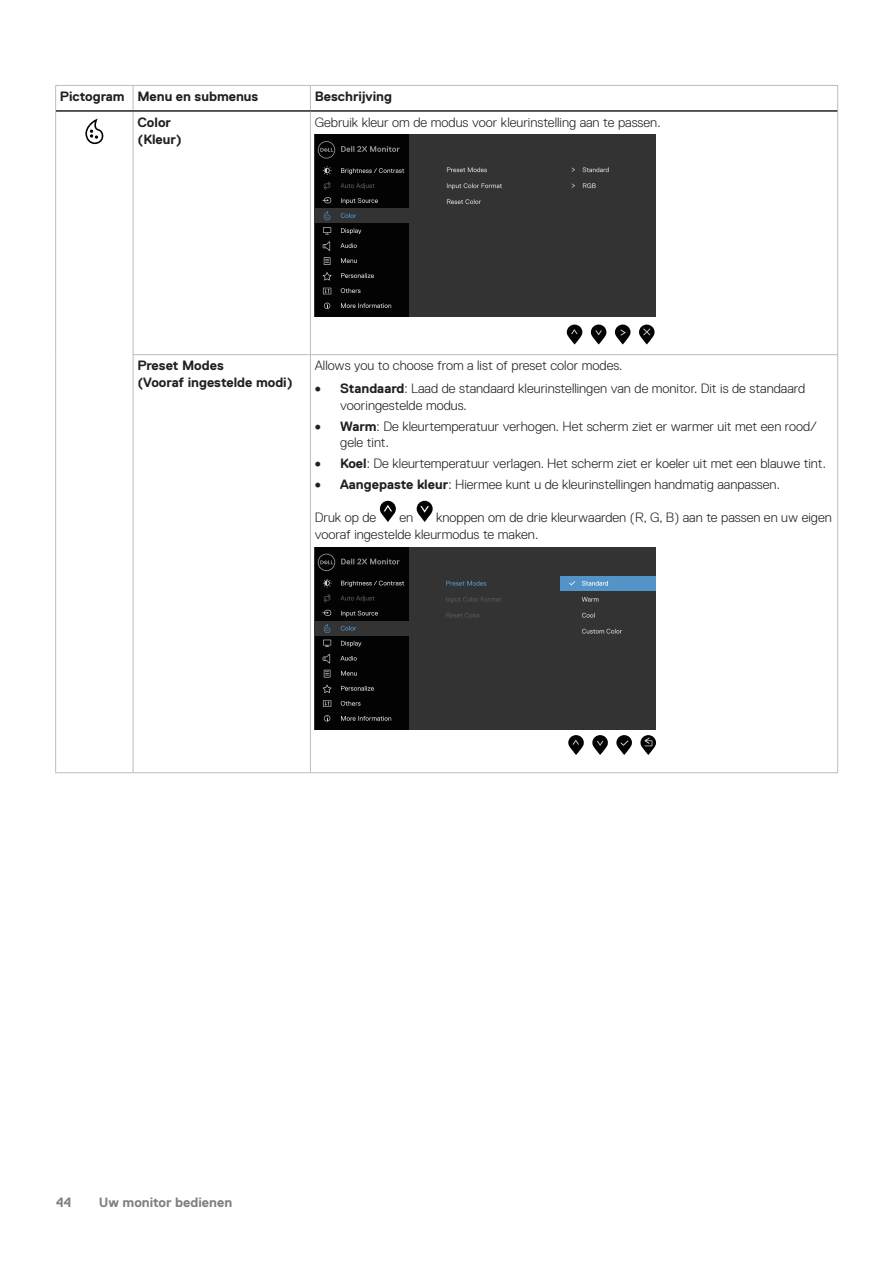
<style>
.page{position:relative;width:893px;height:1263px;background:#fff}
.page>*{position:absolute;margin:0;border:0;box-sizing:border-box;transform-origin:0 0}
.d_Table_Bullet{font:300 13.5px/16.5px "Dell Replica";color:#231f20}
.d_Table_Paragraph_icon{font:300 13.5px/16.5px "Dell Replica";color:#231f20}
.d_Table_Paragraph{font:300 13.5px "Dell Replica";color:#231f20}
.d_Table_Head{font:700 13.5px "Dell Replica";color:#231f20}
.t1{font:700 13.5px "Dell Replica";color:#808080}
.s1{font-weight:700}
</style>
<div class="page">
<hr style="left:55px;top:111px;width:1px;height:244px;background:#bcbdc0">
<hr style="left:55px;top:355px;width:1px;height:417px;background:#bcbdc0">
<hr style="left:133px;top:112px;width:1px;height:242px;background:#bcbdc0">
<hr style="left:310px;top:112px;width:1px;height:242px;background:#bcbdc0">
<hr style="left:837px;top:111px;width:1px;height:243px;background:#bcbdc0">
<hr style="left:133px;top:354px;width:177px;height:1px;background:#bcbdc0">
<hr style="left:133px;top:355px;width:1px;height:417px;background:#bcbdc0">
<hr style="left:310px;top:354px;width:528px;height:1px;background:#bcbdc0">
<hr style="left:310px;top:355px;width:1px;height:417px;background:#bcbdc0">
<hr style="left:837px;top:355px;width:1px;height:417px;background:#bcbdc0">
<hr style="left:55px;top:772px;width:78px;height:1px;background:#bcbdc0">
<hr style="left:133px;top:772px;width:177px;height:1px;background:#bcbdc0">
<hr style="left:310px;top:772px;width:528px;height:1px;background:#bcbdc0">
<hr style="left:55px;top:85px;width:78px;height:1px;background:#bcbdc0">
<svg style="left:55px;top:86px;width:1px;height:25px"></svg>
<hr style="left:133px;top:85px;width:177px;height:1px;background:#bcbdc0">
<svg style="left:133px;top:86px;width:1px;height:24px"></svg>
<hr style="left:310px;top:85px;width:528px;height:1px;background:#bcbdc0">
<svg style="left:310px;top:86px;width:1px;height:24px"></svg>
<svg style="left:837px;top:86px;width:1px;height:25px"></svg>
<hr style="left:56px;top:110px;width:77px;height:2px;background:#231f20">
<hr style="left:133px;top:110px;width:177px;height:2px;background:#231f20">
<hr style="left:310px;top:110px;width:527px;height:2px;background:#231f20">
<svg style="left:85px;top:119px;width:18px;height:25px"></svg>
<img style="left:315px;top:316px;width:341px;height:19px">
<svg style="left:615px;top:325px;width:15px;height:20px"></svg>
<svg style="left:639px;top:325px;width:16px;height:20px"></svg>
<svg style="left:591px;top:325px;width:15px;height:20px"></svg>
<svg style="left:567px;top:325px;width:15px;height:20px"></svg>
<div style="left:315px;top:134px;width:341px;height:182px;background:#333334"></div>
<div style="left:315px;top:134px;width:93px;height:182px;background:#030303"></div>
<div style="left:315px;top:208px;width:94px;height:15px;background:#333334"></div>
<svg style="left:318px;top:141px;width:17px;height:18px"></svg>
<svg style="left:323px;top:166px;width:9px;height:9px"></svg>
<svg style="left:323px;top:182px;width:8px;height:8px"></svg>
<svg style="left:324px;top:211px;width:6px;height:9px"></svg>
<svg style="left:323px;top:227px;width:8px;height:7px"></svg>
<svg style="left:324px;top:257px;width:6px;height:8px"></svg>
<svg style="left:323px;top:272px;width:8px;height:8px"></svg>
<svg style="left:323px;top:288px;width:8px;height:6px"></svg>
<svg style="left:322px;top:197px;width:9px;height:6px"></svg>
<svg style="left:323px;top:241px;width:7px;height:10px"></svg>
<svg style="left:341px;top:146px;width:59px;height:6px"></svg>
<svg style="left:341px;top:168px;width:63px;height:6px"></svg>
<svg style="left:341px;top:183px;width:33px;height:6px"></svg>
<svg style="left:341px;top:198px;width:37px;height:6px"></svg>
<svg style="left:341px;top:213px;width:15px;height:5px"></svg>
<svg style="left:341px;top:228px;width:20px;height:6px"></svg>
<svg style="left:341px;top:258px;width:16px;height:5px"></svg>
<svg style="left:341px;top:243px;width:16px;height:5px"></svg>
<svg style="left:341px;top:273px;width:33px;height:5px"></svg>
<svg style="left:341px;top:288px;width:20px;height:5px"></svg>
<svg style="left:341px;top:303px;width:50px;height:5px"></svg>
<svg style="left:324px;top:303px;width:6px;height:6px"></svg>
<svg style="left:447px;top:167px;width:40px;height:5px"></svg>
<svg style="left:447px;top:183px;width:55px;height:6px"></svg>
<svg style="left:447px;top:199px;width:34px;height:5px"></svg>
<svg style="left:583px;top:167px;width:26px;height:5px"></svg>
<svg style="left:583px;top:183px;width:13px;height:5px"></svg>
<svg style="left:380px;top:501px;width:16px;height:21px"></svg>
<div style="left:417px;top:501px;width:16px;height:16px;background:#030303;border-radius:50%"></div>
<svg style="left:419px;top:506px;width:12px;height:16px"></svg>
<img style="left:315px;top:729px;width:341px;height:1px">
<div style="left:315px;top:547px;width:341px;height:182px;background:#333334"></div>
<div style="left:315px;top:547px;width:93px;height:182px;background:#030303"></div>
<div style="left:315px;top:621px;width:94px;height:14px;background:#333334"></div>
<svg style="left:318px;top:554px;width:17px;height:17px"></svg>
<svg style="left:323px;top:579px;width:9px;height:9px"></svg>
<svg style="left:323px;top:594px;width:8px;height:8px"></svg>
<svg style="left:324px;top:624px;width:6px;height:9px"></svg>
<svg style="left:323px;top:640px;width:8px;height:7px"></svg>
<svg style="left:324px;top:670px;width:6px;height:7px"></svg>
<svg style="left:323px;top:685px;width:8px;height:8px"></svg>
<svg style="left:323px;top:700px;width:8px;height:7px"></svg>
<svg style="left:322px;top:610px;width:9px;height:6px"></svg>
<svg style="left:323px;top:654px;width:7px;height:9px"></svg>
<svg style="left:341px;top:558px;width:59px;height:6px"></svg>
<svg style="left:341px;top:581px;width:63px;height:6px"></svg>
<svg style="left:341px;top:596px;width:33px;height:6px"></svg>
<svg style="left:341px;top:611px;width:37px;height:6px"></svg>
<svg style="left:341px;top:626px;width:15px;height:5px"></svg>
<svg style="left:341px;top:641px;width:20px;height:6px"></svg>
<svg style="left:341px;top:671px;width:16px;height:5px"></svg>
<svg style="left:341px;top:656px;width:16px;height:5px"></svg>
<svg style="left:341px;top:686px;width:33px;height:5px"></svg>
<svg style="left:341px;top:701px;width:20px;height:5px"></svg>
<svg style="left:341px;top:716px;width:50px;height:5px"></svg>
<svg style="left:324px;top:715px;width:6px;height:6px"></svg>
<div style="left:560px;top:576px;width:96px;height:14px;background:#5493c7"></div>
<svg style="left:446px;top:581px;width:40px;height:5px"></svg>
<svg style="left:446px;top:597px;width:55px;height:6px"></svg>
<svg style="left:446px;top:613px;width:34px;height:5px"></svg>
<svg style="left:582px;top:581px;width:26px;height:5px"></svg>
<svg style="left:582px;top:597px;width:17px;height:5px"></svg>
<svg style="left:582px;top:613px;width:13px;height:5px"></svg>
<svg style="left:582px;top:629px;width:40px;height:5px"></svg>
<svg style="left:640px;top:735px;width:16px;height:20px"></svg>
<svg style="left:592px;top:735px;width:16px;height:20px"></svg>
<svg style="left:568px;top:735px;width:16px;height:20px"></svg>
<svg style="left:616px;top:735px;width:16px;height:20px"></svg>
<p class="d_Table_Head" style="left:60px;top:89px;width:66px">Pictogram</p>
<p class="d_Table_Head" style="left:137px;top:89px;width:122px">Menu en submenus</p>
<p class="d_Table_Head" style="left:315px;top:89px;width:79px">Beschrijving</p>
<p class="d_Table_Head" style="left:137px;top:115px;width:35px">Color</p>
<p class="d_Table_Head" style="left:137px;top:131px;width:46px">(Kleur)</p>
<p class="d_Table_Paragraph" style="left:315px;top:115px;width:347px">Gebruik kleur om de modus voor kleurinstelling aan te passen.</p>
<p class="d_Table_Head" style="left:137px;top:358px;width:88px">Preset Modes</p>
<p class="d_Table_Head" style="left:137px;top:375px;width:157px">(Vooraf ingestelde modi)</p>
<p class="d_Table_Paragraph" style="left:315px;top:358px;width:309px">Allows you to choose from a list of preset color modes.</p>
<p class="d_Table_Bullet" style="left:340px;top:380px;width:466px;text-indent:-26px">• <span class="s1">Standaard</span>: Laad de standaard kleurinstellingen van de monitor. Dit is de standaard vooringestelde modus.</p>
<p class="d_Table_Bullet" style="left:340px;top:418px;width:478px;text-indent:-26px">• <span class="s1">Warm</span>: De kleurtemperatuur verhogen. Het scherm ziet er warmer uit met een rood/ gele tint.</p>
<p class="d_Table_Bullet" style="left:315px;top:455px;width:513px">• <span class="s1">Koel</span>: De kleurtemperatuur verlagen. Het scherm ziet er koeler uit met een blauwe tint.</p>
<p class="d_Table_Bullet" style="left:315px;top:476px;width:467px">• <span class="s1">Aangepaste kleur</span>: Hiermee kunt u de kleurinstellingen handmatig aanpassen.</p>
<p class="d_Table_Paragraph_icon" style="left:315px;top:509px;width:63px">Druk op de</p>
<p class="d_Table_Paragraph_icon" style="left:399px;top:509px;width:15px">en</p>
<p class="d_Table_Paragraph_icon" style="left:315px;top:509px;width:519px;text-indent:121px">knoppen om de drie kleurwaarden (R, G, B) aan te passen en uw eigen vooraf ingestelde kleurmodus te maken.</p>
<p class="t1" style="left:56px;top:1195px;width:17px">44</p>
<p class="t1" style="left:99px;top:1195px;width:135px">Uw monitor bedienen</p>
</div>
